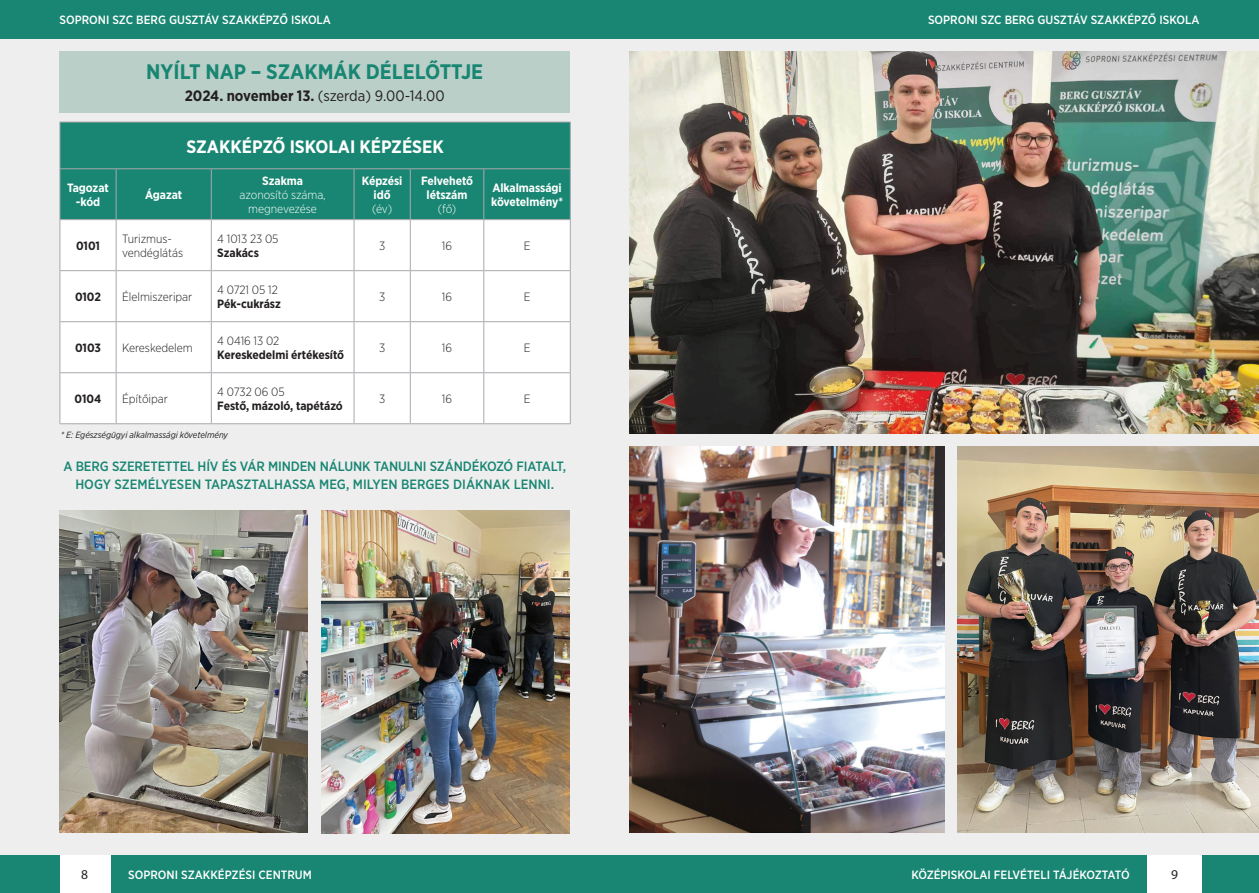
<style>
.page{position:relative;width:1259px;height:893px;background:#fff}
.page>*{position:absolute;margin:0;border:0;box-sizing:border-box;transform-origin:0 0}
.Alapbekezdés{font:700 21px "Gotham Narrow";color:#188672}
.t1{font:700 18px "Gotham Narrow";color:#fff}
.Alapbekezdés-2{font:15px "Gotham Narrow";color:#231f20}
.alcím{font:500 13.5px "Gotham Narrow";letter-spacing:-.01em;color:#188672}
.Annotation_text{font:13.5px "Myriad Pro";color:#231f20}
.t2{font:500 12px "Gotham Narrow";color:#fff}
.t3{font:700 12px/14.4px "Gotham Narrow";letter-spacing:-.005em;color:#231f20}
.t4{font:300 12px/14.4px "Gotham Narrow";letter-spacing:-.005em;color:#231f20}
.t5{font:700 12px/14.4px "Gotham Narrow";letter-spacing:-.005em;color:#fff;text-align:center}
.t6{font:300 12px/14.4px "Gotham Narrow";letter-spacing:-.005em;color:#fff;text-align:center}
.t7{font:italic 9px "Gotham Narrow";letter-spacing:-.005em;color:#231f20}
.s1{font-weight:700}
.s2{font-weight:300}
</style>
<div class="page">
<div style="left:0;top:854px;width:60px;height:39px;background:#188672"></div>
<div style="left:111px;top:855px;width:518px;height:38px;background:#188672"></div>
<div style="left:629px;top:854px;width:517px;height:39px;background:#188672"></div>
<div style="left:1202px;top:855px;width:57px;height:38px;background:#188672"></div>
<div style="left:0;top:0;width:1259px;height:854px;background:#eeeeef"></div>
<div style="left:0;top:0;width:1259px;height:38px;background:#188672"></div>
<img style="left:321px;top:510px;width:249px;height:323px">
<img style="left:60px;top:510px;width:248px;height:323px">
<div style="left:60px;top:51px;width:510px;height:61px;background:#bbcfc9"></div>
<img style="left:629px;top:446px;width:315px;height:387px">
<img style="left:629px;top:51px;width:630px;height:383px">
<div style="left:61px;top:123px;width:509px;height:96px;background:#188672"></div>
<div style="left:61px;top:220px;width:509px;height:203px;background:#fff"></div>
<hr style="left:60px;top:122px;width:56px;height:1px;background:#a8a9ad">
<hr style="left:60px;top:122px;width:1px;height:46px;background:#a8a9ad">
<hr style="left:116px;top:122px;width:95px;height:1px;background:#a8a9ad">
<hr style="left:211px;top:122px;width:143px;height:1px;background:#a8a9ad">
<hr style="left:354px;top:122px;width:56px;height:1px;background:#a8a9ad">
<hr style="left:410px;top:122px;width:74px;height:1px;background:#a8a9ad">
<hr style="left:484px;top:122px;width:87px;height:1px;background:#a8a9ad">
<hr style="left:570px;top:122px;width:1px;height:46px;background:#a8a9ad">
<hr style="left:60px;top:168px;width:56px;height:1px;background:#a8a9ad">
<hr style="left:60px;top:169px;width:1px;height:50px;background:#a8a9ad">
<hr style="left:116px;top:168px;width:95px;height:1px;background:#a8a9ad">
<hr style="left:116px;top:169px;width:1px;height:50px;background:#a8a9ad">
<hr style="left:211px;top:168px;width:143px;height:1px;background:#a8a9ad">
<hr style="left:211px;top:169px;width:1px;height:50px;background:#a8a9ad">
<hr style="left:354px;top:168px;width:56px;height:1px;background:#a8a9ad">
<hr style="left:354px;top:169px;width:1px;height:50px;background:#a8a9ad">
<hr style="left:410px;top:168px;width:74px;height:1px;background:#a8a9ad">
<hr style="left:410px;top:169px;width:1px;height:50px;background:#a8a9ad">
<hr style="left:484px;top:168px;width:87px;height:1px;background:#a8a9ad">
<hr style="left:483px;top:169px;width:1px;height:50px;background:#a8a9ad">
<hr style="left:570px;top:169px;width:1px;height:50px;background:#a8a9ad">
<hr style="left:60px;top:219px;width:56px;height:1px;background:#a8a9ad">
<hr style="left:60px;top:220px;width:1px;height:50px;background:#a8a9ad">
<hr style="left:116px;top:219px;width:95px;height:1px;background:#a8a9ad">
<hr style="left:116px;top:220px;width:1px;height:50px;background:#a8a9ad">
<hr style="left:211px;top:219px;width:143px;height:1px;background:#a8a9ad">
<hr style="left:211px;top:220px;width:1px;height:50px;background:#a8a9ad">
<hr style="left:354px;top:219px;width:56px;height:1px;background:#a8a9ad">
<hr style="left:354px;top:220px;width:1px;height:50px;background:#a8a9ad">
<hr style="left:410px;top:219px;width:74px;height:1px;background:#a8a9ad">
<hr style="left:410px;top:220px;width:1px;height:50px;background:#a8a9ad">
<hr style="left:484px;top:219px;width:87px;height:1px;background:#a8a9ad">
<hr style="left:483px;top:220px;width:1px;height:50px;background:#a8a9ad">
<hr style="left:570px;top:220px;width:1px;height:50px;background:#a8a9ad">
<hr style="left:60px;top:270px;width:56px;height:1px;background:#a8a9ad">
<hr style="left:60px;top:271px;width:1px;height:50px;background:#a8a9ad">
<hr style="left:116px;top:270px;width:95px;height:1px;background:#a8a9ad">
<hr style="left:116px;top:271px;width:1px;height:50px;background:#a8a9ad">
<hr style="left:211px;top:270px;width:143px;height:1px;background:#a8a9ad">
<hr style="left:211px;top:271px;width:1px;height:50px;background:#a8a9ad">
<hr style="left:354px;top:270px;width:56px;height:1px;background:#a8a9ad">
<hr style="left:354px;top:271px;width:1px;height:50px;background:#a8a9ad">
<hr style="left:410px;top:270px;width:74px;height:1px;background:#a8a9ad">
<hr style="left:410px;top:271px;width:1px;height:50px;background:#a8a9ad">
<hr style="left:484px;top:270px;width:87px;height:1px;background:#a8a9ad">
<hr style="left:483px;top:271px;width:1px;height:50px;background:#a8a9ad">
<hr style="left:570px;top:271px;width:1px;height:50px;background:#a8a9ad">
<hr style="left:60px;top:321px;width:56px;height:1px;background:#a8a9ad">
<hr style="left:60px;top:322px;width:1px;height:50px;background:#a8a9ad">
<hr style="left:116px;top:321px;width:95px;height:1px;background:#a8a9ad">
<hr style="left:116px;top:322px;width:1px;height:50px;background:#a8a9ad">
<hr style="left:211px;top:321px;width:143px;height:1px;background:#a8a9ad">
<hr style="left:211px;top:322px;width:1px;height:50px;background:#a8a9ad">
<hr style="left:354px;top:321px;width:56px;height:1px;background:#a8a9ad">
<hr style="left:354px;top:322px;width:1px;height:50px;background:#a8a9ad">
<hr style="left:410px;top:321px;width:74px;height:1px;background:#a8a9ad">
<hr style="left:410px;top:322px;width:1px;height:50px;background:#a8a9ad">
<hr style="left:484px;top:321px;width:87px;height:1px;background:#a8a9ad">
<hr style="left:483px;top:322px;width:1px;height:50px;background:#a8a9ad">
<hr style="left:570px;top:322px;width:1px;height:50px;background:#a8a9ad">
<hr style="left:60px;top:372px;width:56px;height:1px;background:#a8a9ad">
<hr style="left:60px;top:373px;width:1px;height:50px;background:#a8a9ad">
<hr style="left:116px;top:372px;width:95px;height:1px;background:#a8a9ad">
<hr style="left:116px;top:373px;width:1px;height:50px;background:#a8a9ad">
<hr style="left:211px;top:372px;width:143px;height:1px;background:#a8a9ad">
<hr style="left:211px;top:373px;width:1px;height:50px;background:#a8a9ad">
<hr style="left:354px;top:372px;width:56px;height:1px;background:#a8a9ad">
<hr style="left:354px;top:373px;width:1px;height:50px;background:#a8a9ad">
<hr style="left:410px;top:372px;width:74px;height:1px;background:#a8a9ad">
<hr style="left:410px;top:373px;width:1px;height:50px;background:#a8a9ad">
<hr style="left:484px;top:372px;width:87px;height:1px;background:#a8a9ad">
<hr style="left:483px;top:373px;width:1px;height:50px;background:#a8a9ad">
<hr style="left:570px;top:373px;width:1px;height:50px;background:#a8a9ad">
<hr style="left:60px;top:423px;width:56px;height:1px;background:#a8a9ad">
<hr style="left:116px;top:423px;width:95px;height:1px;background:#a8a9ad">
<hr style="left:211px;top:423px;width:143px;height:1px;background:#a8a9ad">
<hr style="left:354px;top:423px;width:56px;height:1px;background:#a8a9ad">
<hr style="left:410px;top:423px;width:74px;height:1px;background:#a8a9ad">
<hr style="left:484px;top:423px;width:87px;height:1px;background:#a8a9ad">
<img style="left:957px;top:446px;width:302px;height:387px">
<p class="t2" style="left:60px;top:12px;width:273px">SOPRONI SZC BERG GUSZTÁV SZAKKÉPZŐ ISKOLA</p>
<p class="Alapbekezdés" style="left:146px;top:58px;width:338px">NYÍLT NAP – SZAKMÁK DÉLELŐTTJE</p>
<p class="Alapbekezdés-2" style="left:185px;top:87px;width:261px"><span class="s1">2024. november 13.</span> (szerda) 9.00-14.00</p>
<p class="t1" style="left:186px;top:135px;width:259px">SZAKKÉPZŐ ISKOLAI KÉPZÉSEK</p>
<p class="t5" style="left:67px;top:180px;width:43px">Tagozat -kód</p>
<p class="t5" style="left:145px;top:187px;width:39px">Ágazat</p>
<p class="t6" style="left:240px;top:173px;width:88px"><span class="s1">Szakma </span>azonosító száma, megnevezése</p>
<p class="t5" style="left:362px;top:173px;width:42px">Képzési idő<br><span class="s2">(év)</span></p>
<p class="t5" style="left:421px;top:173px;width:54px">Felvehető létszám <span class="s2">(fő)</span></p>
<p class="t5" style="left:491px;top:180px;width:73px;text-align:left">Alkalmassági követelmény*</p>
<p class="t3" style="left:76px;top:238px;width:25px">0101</p>
<p class="t4" style="left:122px;top:231px;width:63px">Turizmus&shy;vendéglátás</p>
<p class="t4" style="left:217px;top:231px;width:63px">4 1013 23 05<br><span class="s1">Szakács</span></p>
<p class="t4" style="left:379px;top:238px;width:8px">3</p>
<p class="t4" style="left:442px;top:238px;width:12px">16</p>
<p class="t4" style="left:524px;top:238px;width:8px">E</p>
<p class="t3" style="left:75px;top:289px;width:27px">0102</p>
<p class="t4" style="left:122px;top:289px;width:72px">Élelmiszeripar</p>
<p class="t3" style="left:217px;top:282px;width:65px"><span class="s2">4 0721 05 12<br></span>Pék-cukrász</p>
<p class="t4" style="left:379px;top:289px;width:8px">3</p>
<p class="t4" style="left:442px;top:289px;width:12px">16</p>
<p class="t4" style="left:524px;top:289px;width:8px">E</p>
<p class="t3" style="left:75px;top:340px;width:27px">0103</p>
<p class="t4" style="left:122px;top:340px;width:72px">Kereskedelem</p>
<p class="t3" style="left:217px;top:333px;width:128px"><span class="s2">4 0416 13 02<br></span>Kereskedelmi értékesítő</p>
<p class="t4" style="left:379px;top:340px;width:8px">3</p>
<p class="t4" style="left:442px;top:340px;width:12px">16</p>
<p class="t4" style="left:524px;top:340px;width:8px">E</p>
<p class="t3" style="left:75px;top:391px;width:28px">0104</p>
<p class="t4" style="left:122px;top:391px;width:47px">Építőipar</p>
<p class="t3" style="left:217px;top:384px;width:127px"><span class="s2">4 0732 06 05<br></span>Festő, mázoló, tapétázó</p>
<p class="t4" style="left:379px;top:391px;width:8px">3</p>
<p class="t4" style="left:442px;top:391px;width:12px">16</p>
<p class="t4" style="left:524px;top:391px;width:8px">E</p>
<p class="t7" style="left:61px;top:429px;width:169px">* E: Egészségügyi alkalmassági követelmény</p>
<p class="alcím" style="left:63px;top:457px;width:504px">A BERG SZERETETTEL HÍV ÉS VÁR MINDEN NÁLUNK TANULNI SZÁNDÉKOZÓ FIATALT,</p>
<p class="alcím" style="left:75px;top:475px;width:480px">HOGY SZEMÉLYESEN TAPASZTALHASSA MEG, MILYEN BERGES DIÁKNAK LENNI.</p>
<p class="t2" style="left:928px;top:12px;width:273px">SOPRONI SZC BERG GUSZTÁV SZAKKÉPZŐ ISKOLA</p>
<p class="Annotation_text" style="left:81px;top:866px;width:8px">8</p>
<p class="t2" style="left:128px;top:867px;width:185px">SOPRONI SZAKKÉPZÉSI CENTRUM</p>
<p class="t2" style="left:911px;top:867px;width:220px">KÖZÉPISKOLAI FELVÉTELI TÁJÉKOZTATÓ</p>
<p class="Annotation_text" style="left:1171px;top:866px;width:8px">9</p>
</div>
